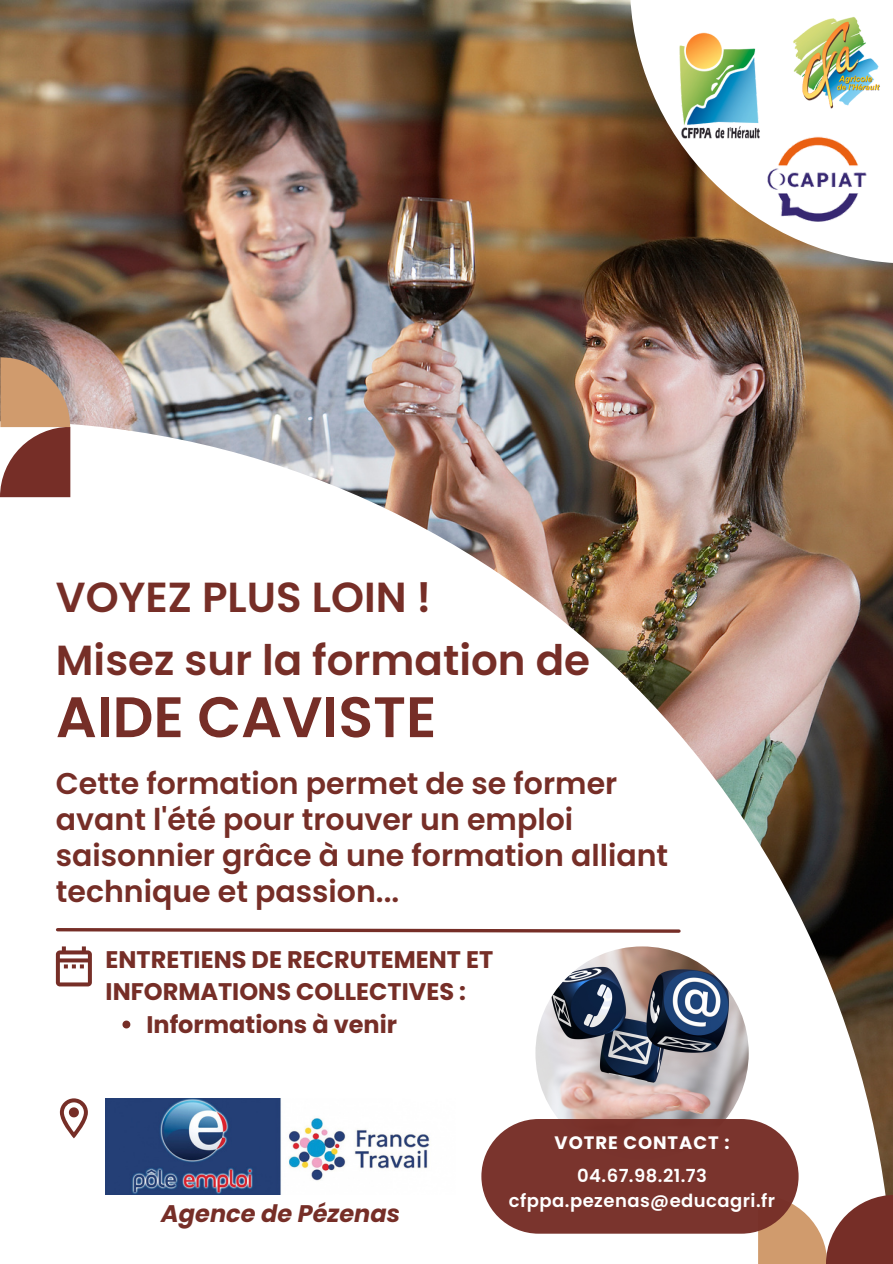
<style>
.page{position:relative;width:893px;height:1264px;background:#fff}
.page>*{position:absolute;margin:0;border:0;box-sizing:border-box;transform-origin:0 0}
.t1{font:600 57px "Poppins";color:#762e27}
.t2{font:600 42px/63px "Poppins";color:#762e27}
.t3{font:600 30px/36px "Poppins";color:#762e27}
.t4{font:700 24px "Poppins";color:#762e27}
.t5{font:italic 700 24px "Poppins";color:#762e27}
.t6{font:600 18px "Poppins";letter-spacing:.025em;color:#fff}
.t7{font:700 18px "Poppins";letter-spacing:.05em;color:#fff}
</style>
<div class="page">
<img style="left:0;top:0;width:892px;height:421px">
<img style="left:0;top:421px;width:892px;height:813px">
<svg style="left:630px;top:0;width:262px;height:263px"></svg>
<svg style="left:758px;top:1195px;width:134px;height:68px"></svg>
<svg style="left:0;top:357px;width:70px;height:140px;background:#a97863"></svg>
<svg style="left:56px;top:946px;width:36px;height:40px"></svg>
<svg style="left:60px;top:1098px;width:28px;height:40px"></svg>
<svg style="left:54px;top:926px;width:628px;height:8px"></svg>
<img style="left:667px;top:27px;width:105px;height:124px">
<img style="left:761px;top:126px;width:106px;height:105px">
<img style="left:789px;top:8px;width:94px;height:111px">
<img style="left:535px;top:946px;width:213px;height:213px;border-radius:50%">
<div style="left:481px;top:1118px;width:317px;height:115px;background:#762e27;border-radius:57px"></div>
<img style="left:106px;top:1098px;width:349px;height:95px">
<svg style="left:122px;top:1020px;width:8px;height:8px"></svg>
<h2 class="t2" style="left:56px;top:566px;width:535px">VOYEZ PLUS LOIN !<br>Misez sur la formation de</h2>
<h1 class="t1" style="left:56px;top:677px;width:382px">AIDE CAVISTE</h1>
<p class="t3" style="left:56px;top:765px;width:614px">Cette formation permet de se former avant l'été pour trouver un emploi saisonnier grâce à une formation alliant technique et passion...</p>
<p class="t4" style="left:106px;top:942px;width:389px">ENTRETIENS DE RECRUTEMENT ET</p>
<p class="t4" style="left:106px;top:975px;width:362px">INFORMATIONS COLLECTIVES :</p>
<p class="t4" style="left:146px;top:1007px;width:252px">Informations à venir</p>
<p class="t5" style="left:161px;top:1196px;width:240px">Agence de Pézenas</p>
<h2 class="t7" style="left:554px;top:1130px;width:176px">VOTRE CONTACT :</h2>
<p class="t6" style="left:577px;top:1163px;width:131px">04.67.98.21.73</p>
<p class="t6" style="left:509px;top:1188px;width:267px">cfppa.pezenas@educagri.fr</p>
</div>
